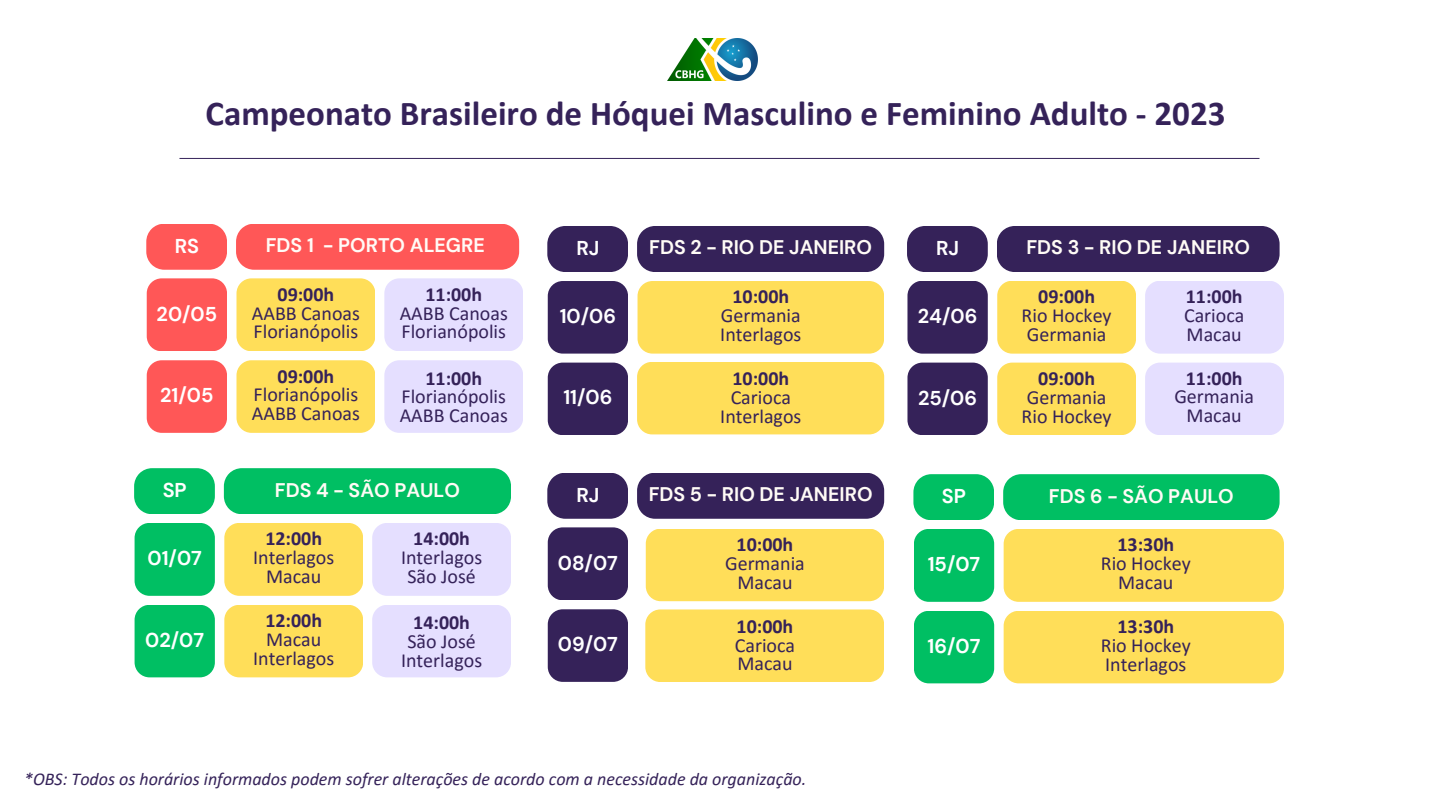
<style>
.page{position:relative;width:1440px;height:810px;background:#fff}
.page>*{position:absolute;margin:0;border:0;box-sizing:border-box;transform-origin:0 0}
.t1{font:700 35px "Calibri";color:#352259}
.t2{font:20px "Calibri";color:#352259}
.t3{font:700 20px "Calibri";color:#352259}
.t4{font:700 20px "DM Sans";color:#fff}
.t5{font:700 19.7px "DM Sans";color:#fffbf6}
.t6{font:italic 18px "Calibri";color:#352259}
</style>
<div class="page">
<hr style="left:179px;top:158px;width:1080px;height:1px;background:#352259">
<div style="left:237px;top:278px;width:138px;height:73px;background:#ffde59;border-radius:15px"></div>
<div style="left:236px;top:224px;width:283px;height:45px;background:#ff5757"></div>
<div style="left:147px;top:278px;width:80px;height:73px;background:#ff5757;border-radius:15px"></div>
<div style="left:147px;top:360px;width:80px;height:73px;background:#ff5757;border-radius:15px"></div>
<svg style="left:146px;top:224px;width:81px;height:45px;background:#ff6262"></svg>
<div style="left:237px;top:360px;width:138px;height:73px;background:#ffde59;border-radius:15px"></div>
<div style="left:384px;top:278px;width:139px;height:73px;background:#e5dfff;border-radius:15px"></div>
<div style="left:384px;top:360px;width:139px;height:73px;background:#e5dfff;border-radius:15px"></div>
<div style="left:637px;top:226px;width:247px;height:46px;background:#352259"></div>
<div style="left:638px;top:281px;width:246px;height:73px;background:#ffde59;border-radius:15px"></div>
<div style="left:637px;top:362px;width:247px;height:72px;background:#ffde59;border-radius:15px"></div>
<div style="left:997px;top:281px;width:139px;height:72px;background:#ffde59;border-radius:15px"></div>
<div style="left:997px;top:226px;width:283px;height:46px;background:#352259"></div>
<div style="left:997px;top:363px;width:139px;height:72px;background:#ffde59;border-radius:15px"></div>
<div style="left:1145px;top:281px;width:139px;height:72px;background:#e5dfff;border-radius:15px"></div>
<div style="left:1145px;top:363px;width:139px;height:72px;background:#e5dfff;border-radius:15px"></div>
<div style="left:548px;top:281px;width:80px;height:73px;background:#352259;border-radius:15px"></div>
<svg style="left:547px;top:226px;width:81px;height:46px;background:#443365"></svg>
<div style="left:548px;top:363px;width:80px;height:72px;background:#352259;border-radius:15px"></div>
<div style="left:907px;top:281px;width:81px;height:72px;background:#352259;border-radius:15px"></div>
<div style="left:907px;top:363px;width:81px;height:72px;background:#352259;border-radius:15px"></div>
<svg style="left:907px;top:226px;width:81px;height:46px;background:#443365"></svg>
<div style="left:224px;top:523px;width:139px;height:73px;background:#ffde59;border-radius:15px"></div>
<div style="left:224px;top:468px;width:287px;height:46px;background:#00bf63"></div>
<div style="left:135px;top:523px;width:80px;height:73px;background:#00bf63;border-radius:15px"></div>
<div style="left:135px;top:605px;width:80px;height:72px;background:#00bf63;border-radius:15px"></div>
<svg style="left:134px;top:468px;width:81px;height:46px;background:#14c46f"></svg>
<div style="left:224px;top:605px;width:139px;height:72px;background:#ffde59;border-radius:15px"></div>
<div style="left:372px;top:523px;width:139px;height:73px;background:#e5dfff;border-radius:15px"></div>
<div style="left:372px;top:605px;width:139px;height:72px;background:#e5dfff;border-radius:15px"></div>
<img style="left:668px;top:39px;width:90px;height:41px">
<div style="left:1004px;top:529px;width:280px;height:73px;background:#ffde59;border-radius:15px"></div>
<div style="left:1003px;top:474px;width:277px;height:46px;background:#00bf63"></div>
<div style="left:914px;top:529px;width:80px;height:73px;background:#00bf63;border-radius:15px"></div>
<div style="left:914px;top:611px;width:80px;height:72px;background:#00bf63;border-radius:15px"></div>
<svg style="left:913px;top:474px;width:81px;height:46px;background:#14c46f"></svg>
<div style="left:1004px;top:611px;width:280px;height:72px;background:#ffde59;border-radius:15px"></div>
<div style="left:637px;top:473px;width:247px;height:45px;background:#352259"></div>
<div style="left:548px;top:527px;width:80px;height:73px;background:#352259;border-radius:15px"></div>
<div style="left:548px;top:609px;width:80px;height:73px;background:#352259;border-radius:15px"></div>
<svg style="left:547px;top:473px;width:81px;height:45px;background:#433164"></svg>
<div style="left:646px;top:529px;width:238px;height:72px;background:#ffde59;border-radius:15px"></div>
<div style="left:645px;top:609px;width:239px;height:73px;background:#ffde59;border-radius:15px"></div>
<p class="t1" style="left:206px;top:99px;width:1021px">Campeonato Brasileiro de Hóquei Masculino e Feminino Adulto - 2023</p>
<p class="t4" style="left:175px;top:233px;width:26px">RS</p>
<p class="t4" style="left:157px;top:301px;width:62px">20/05</p>
<p class="t4" style="left:160px;top:382px;width:55px">21/05</p>
<p class="t5" style="left:266px;top:233px;width:221px">FDS 1 - PORTO ALEGRE</p>
<p class="t3" style="left:278px;top:286px;width:58px">09:00h</p>
<p class="t2" style="left:252px;top:305px;width:110px">AABB Canoas</p>
<p class="t2" style="left:254px;top:323px;width:106px">Florianópolis</p>
<p class="t3" style="left:278px;top:368px;width:58px">09:00h</p>
<p class="t2" style="left:254px;top:386px;width:106px">Florianópolis</p>
<p class="t2" style="left:252px;top:405px;width:110px">AABB Canoas</p>
<p class="t3" style="left:425px;top:286px;width:58px">11:00h</p>
<p class="t2" style="left:400px;top:305px;width:110px">AABB Canoas</p>
<p class="t2" style="left:402px;top:323px;width:106px">Florianópolis</p>
<p class="t3" style="left:425px;top:370px;width:58px">11:00h</p>
<p class="t2" style="left:402px;top:388px;width:106px">Florianópolis</p>
<p class="t2" style="left:400px;top:407px;width:110px">AABB Canoas</p>
<p class="t4" style="left:576px;top:235px;width:25px">RJ</p>
<p class="t4" style="left:560px;top:303px;width:58px">10/06</p>
<p class="t4" style="left:563px;top:384px;width:51px">11/06</p>
<p class="t5" style="left:649px;top:235px;width:224px">FDS 2 - RIO DE JANEIRO</p>
<p class="t3" style="left:732px;top:288px;width:58px">10:00h</p>
<p class="t2" style="left:721px;top:307px;width:81px">Germania</p>
<p class="t2" style="left:720px;top:326px;width:83px">Interlagos</p>
<p class="t3" style="left:732px;top:370px;width:58px">10:00h</p>
<p class="t2" style="left:731px;top:389px;width:62px">Carioca</p>
<p class="t2" style="left:720px;top:408px;width:83px">Interlagos</p>
<p class="t4" style="left:936px;top:235px;width:25px">RJ</p>
<p class="t4" style="left:918px;top:303px;width:61px">24/06</p>
<p class="t4" style="left:918px;top:385px;width:61px">25/06</p>
<p class="t5" style="left:1026px;top:235px;width:225px">FDS 3 - RIO DE JANEIRO</p>
<p class="t3" style="left:1038px;top:288px;width:58px">09:00h</p>
<p class="t2" style="left:1022px;top:307px;width:92px">Rio Hockey</p>
<p class="t2" style="left:1027px;top:326px;width:81px">Germania</p>
<p class="t3" style="left:1038px;top:370px;width:58px">09:00h</p>
<p class="t2" style="left:1027px;top:389px;width:81px">Germania</p>
<p class="t2" style="left:1022px;top:408px;width:92px">Rio Hockey</p>
<p class="t3" style="left:1186px;top:288px;width:58px">11:00h</p>
<p class="t2" style="left:1184px;top:307px;width:62px">Carioca</p>
<p class="t2" style="left:1187px;top:326px;width:57px">Macau</p>
<p class="t3" style="left:1186px;top:370px;width:58px">11:00h</p>
<p class="t2" style="left:1174px;top:388px;width:81px">Germania</p>
<p class="t2" style="left:1187px;top:407px;width:57px">Macau</p>
<p class="t4" style="left:163px;top:477px;width:26px">SP</p>
<p class="t5" style="left:275px;top:477px;width:187px">FDS 4 - SÃO PAULO</p>
<p class="t4" style="left:576px;top:482px;width:25px">RJ</p>
<p class="t5" style="left:649px;top:482px;width:225px">FDS 5 - RIO DE JANEIRO</p>
<p class="t4" style="left:942px;top:483px;width:26px">SP</p>
<p class="t5" style="left:1049px;top:483px;width:186px">FDS 6 - SÃO PAULO</p>
<p class="t4" style="left:148px;top:546px;width:56px">01/07</p>
<p class="t4" style="left:145px;top:627px;width:60px">02/07</p>
<p class="t3" style="left:265px;top:530px;width:58px">12:00h</p>
<p class="t2" style="left:253px;top:549px;width:83px">Interlagos</p>
<p class="t2" style="left:266px;top:568px;width:57px">Macau</p>
<p class="t3" style="left:265px;top:612px;width:58px">12:00h</p>
<p class="t2" style="left:266px;top:631px;width:57px">Macau</p>
<p class="t2" style="left:253px;top:650px;width:83px">Interlagos</p>
<p class="t3" style="left:413px;top:530px;width:58px">14:00h</p>
<p class="t2" style="left:401px;top:549px;width:83px">Interlagos</p>
<p class="t2" style="left:407px;top:568px;width:70px">São José</p>
<p class="t3" style="left:413px;top:614px;width:58px">14:00h</p>
<p class="t2" style="left:407px;top:633px;width:70px">São José</p>
<p class="t2" style="left:401px;top:652px;width:83px">Interlagos</p>
<p class="t4" style="left:558px;top:550px;width:62px">08/07</p>
<p class="t4" style="left:558px;top:631px;width:62px">09/07</p>
<p class="t3" style="left:737px;top:536px;width:58px">10:00h</p>
<p class="t2" style="left:725px;top:555px;width:81px">Germania</p>
<p class="t2" style="left:737px;top:574px;width:57px">Macau</p>
<p class="t3" style="left:737px;top:618px;width:58px">10:00h</p>
<p class="t2" style="left:735px;top:637px;width:62px">Carioca</p>
<p class="t2" style="left:737px;top:655px;width:57px">Macau</p>
<p class="t4" style="left:928px;top:552px;width:54px">15/07</p>
<p class="t4" style="left:928px;top:633px;width:54px">16/07</p>
<p class="t3" style="left:1117px;top:536px;width:58px">13:30h</p>
<p class="t2" style="left:1101px;top:555px;width:92px">Rio Hockey</p>
<p class="t2" style="left:1118px;top:574px;width:57px">Macau</p>
<p class="t3" style="left:1117px;top:618px;width:58px">13:30h</p>
<p class="t2" style="left:1101px;top:637px;width:92px">Rio Hockey</p>
<p class="t2" style="left:1105px;top:656px;width:83px">Interlagos</p>
<p class="t6" style="left:24px;top:772px;width:784px">*OBS: Todos os horários informados podem sofrer alterações de acordo com a necessidade da organização.</p>
</div>
